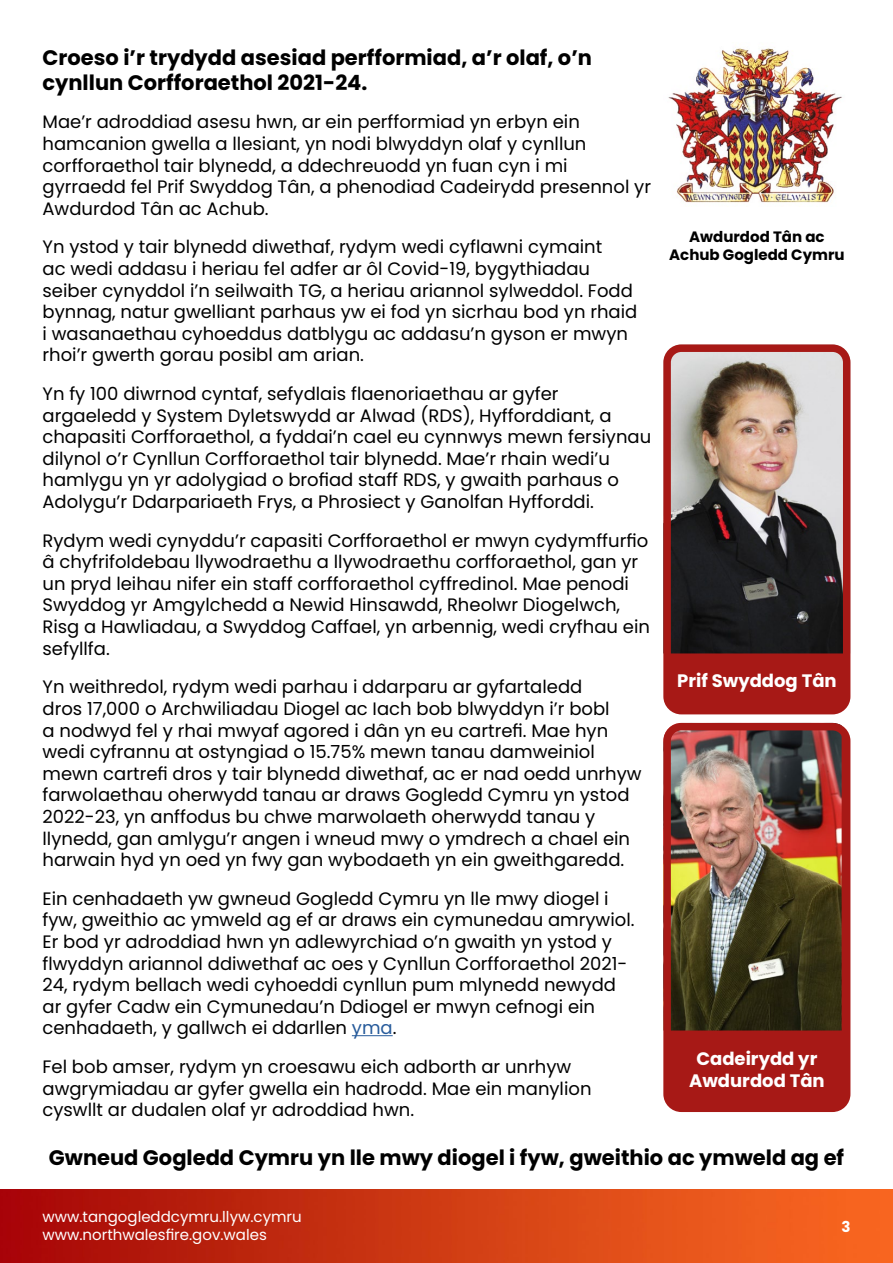
<style>
.page{position:relative;width:893px;height:1263px;background:#fff}
.page>*{position:absolute;margin:0;border:0;box-sizing:border-box;transform-origin:0 0}
.t1{font:700 21px/25.2px "Poppins";color:#000}
.t2{font:18px/21.6px "Poppins";color:#000}
.t3{font:700 18px/21.6px "Poppins";color:#fff;text-align:center}
.t4{font:15px/18px "Poppins";color:#fff}
.t5{font:700 15px/18px "Poppins";color:#000;text-align:center}
.t6{font:700 15px "Poppins";color:#fff}
.s1{color:#275b9b}
</style>
<div class="page">
<hr style="left:352px;top:1035px;width:41px;height:1px;background:#275b9b">
<img style="left:0;top:1190px;width:893px;height:73px">
<img style="left:668px;top:48px;width:174px;height:155px">
<div style="left:667px;top:348px;width:180px;height:363px;background:#a71916;border-radius:14px"></div>
<img style="left:672px;top:353px;width:169px;height:300px">
<div style="left:663px;top:344px;width:187px;height:370px;border:8px solid #a71916;border-radius:14px"></div>
<div style="left:667px;top:727px;width:180px;height:381px;background:#a71916;border-radius:14px"></div>
<img style="left:672px;top:732px;width:169px;height:298px">
<div style="left:663px;top:723px;width:187px;height:389px;border:8px solid #a71916;border-radius:14px"></div>
<p class="t1" style="left:43px;top:45px;width:551px">Croeso i’r trydydd asesiad perfformiad, a’r olaf, o’n cynllun Corfforaethol 2021-24.</p>
<p class="t2" style="left:43px;top:111px;width:610px">Mae’r adroddiad asesu hwn, ar ein perfformiad yn erbyn ein hamcanion gwella a llesiant, yn nodi blwyddyn olaf y cynllun corfforaethol tair blynedd, a ddechreuodd yn fuan cyn i mi gyrraedd fel Prif Swyddog Tân, a phenodiad Cadeirydd presennol yr Awdurdod Tân ac Achub.</p>
<p class="t2" style="left:43px;top:236px;width:596px">Yn ystod y tair blynedd diwethaf, rydym wedi cyflawni cymaint<br>ac wedi addasu i heriau fel adfer ar ôl Covid-19, bygythiadau seiber cynyddol i’n seilwaith TG, a heriau ariannol sylweddol. Fodd bynnag, natur gwelliant parhaus yw ei fod yn sicrhau bod yn rhaid i wasanaethau cyhoeddus datblygu ac addasu’n gyson er mwyn rhoi’r gwerth gorau posibl am arian.</p>
<p class="t2" style="left:43px;top:383px;width:610px">Yn fy 100 diwrnod cyntaf, sefydlais flaenoriaethau ar gyfer argaeledd y System Dyletswydd ar Alwad (RDS), Hyfforddiant, a chapasiti Corfforaethol, a fyddai’n cael eu cynnwys mewn fersiynau dilynol o’r Cynllun Corfforaethol tair blynedd. Mae’r rhain wedi’u hamlygu yn yr adolygiad o brofiad staff RDS, y gwaith parhaus o Adolygu’r Ddarpariaeth Frys, a Phrosiect y Ganolfan Hyfforddi.</p>
<p class="t2" style="left:43px;top:530px;width:609px">Rydym wedi cynyddu’r capasiti Corfforaethol er mwyn cydymffurfio â chyfrifoldebau llywodraethu a llywodraethu corfforaethol, gan yr un pryd leihau nifer ein staff corfforaethol cyffredinol. Mae penodi Swyddog yr Amgylchedd a Newid Hinsawdd, Rheolwr Diogelwch, Risg a Hawliadau, a Swyddog Caffael, yn arbennig, wedi cryfhau ein sefyllfa.</p>
<p class="t2" style="left:43px;top:676px;width:601px">Yn weithredol, rydym wedi parhau i ddarparu ar gyfartaledd<br>dros 17,000 o Archwiliadau Diogel ac Iach bob blwyddyn i’r bobl<br>a nodwyd fel y rhai mwyaf agored i dân yn eu cartrefi. Mae hyn wedi cyfrannu at ostyngiad o 15.75% mewn tanau damweiniol mewn cartrefi dros y tair blynedd diwethaf, ac er nad oedd unrhyw farwolaethau oherwydd tanau ar draws Gogledd Cymru yn ystod 2022-23, yn anffodus bu chwe marwolaeth oherwydd tanau y llynedd, gan amlygu’r angen i wneud mwy o ymdrech a chael ein harwain hyd yn oed yn fwy gan wybodaeth yn ein gweithgaredd.</p>
<p class="t2" style="left:43px;top:888px;width:594px">Ein cenhadaeth yw gwneud Gogledd Cymru yn lle mwy diogel i fyw, gweithio ac ymweld ag ef ar draws ein cymunedau amrywiol.<br>Er bod yr adroddiad hwn yn adlewyrchiad o’n gwaith yn ystod y flwyddyn ariannol ddiwethaf ac oes y Cynllun Corfforaethol 2021- 24, rydym bellach wedi cyhoeddi cynllun pum mlynedd newydd ar gyfer Cadw ein Cymunedau’n Ddiogel er mwyn cefnogi ein cenhadaeth, y gallwch ei ddarllen <span class="s1">yma</span>.</p>
<p class="t2" style="left:43px;top:1056px;width:550px">Fel bob amser, rydym yn croesawu eich adborth ar unrhyw awgrymiadau ar gyfer gwella ein hadrodd. Mae ein manylion cyswllt ar dudalen olaf yr adroddiad hwn.</p>
<p class="t5" style="left:669px;top:228px;width:177px">Awdurdod Tân ac<br>Achub Gogledd Cymru</p>
<p class="t3" style="left:677px;top:669px;width:161px">Prif Swyddog Tân</p>
<p class="t3" style="left:689px;top:1048px;width:137px">Cadeirydd yr<br>Awdurdod Tân</p>
<p class="t1" style="left:49px;top:1145px;width:797px">Gwneud Gogledd Cymru yn lle mwy diogel i fyw, gweithio ac ymweld ag ef</p>
<p class="t4" style="left:43px;top:1207px;width:261px">www.tangogleddcymru.llyw.cymru www.northwalesfire.gov.wales</p>
<p class="t6" style="left:841px;top:1218px;width:11px">3</p>
</div>
